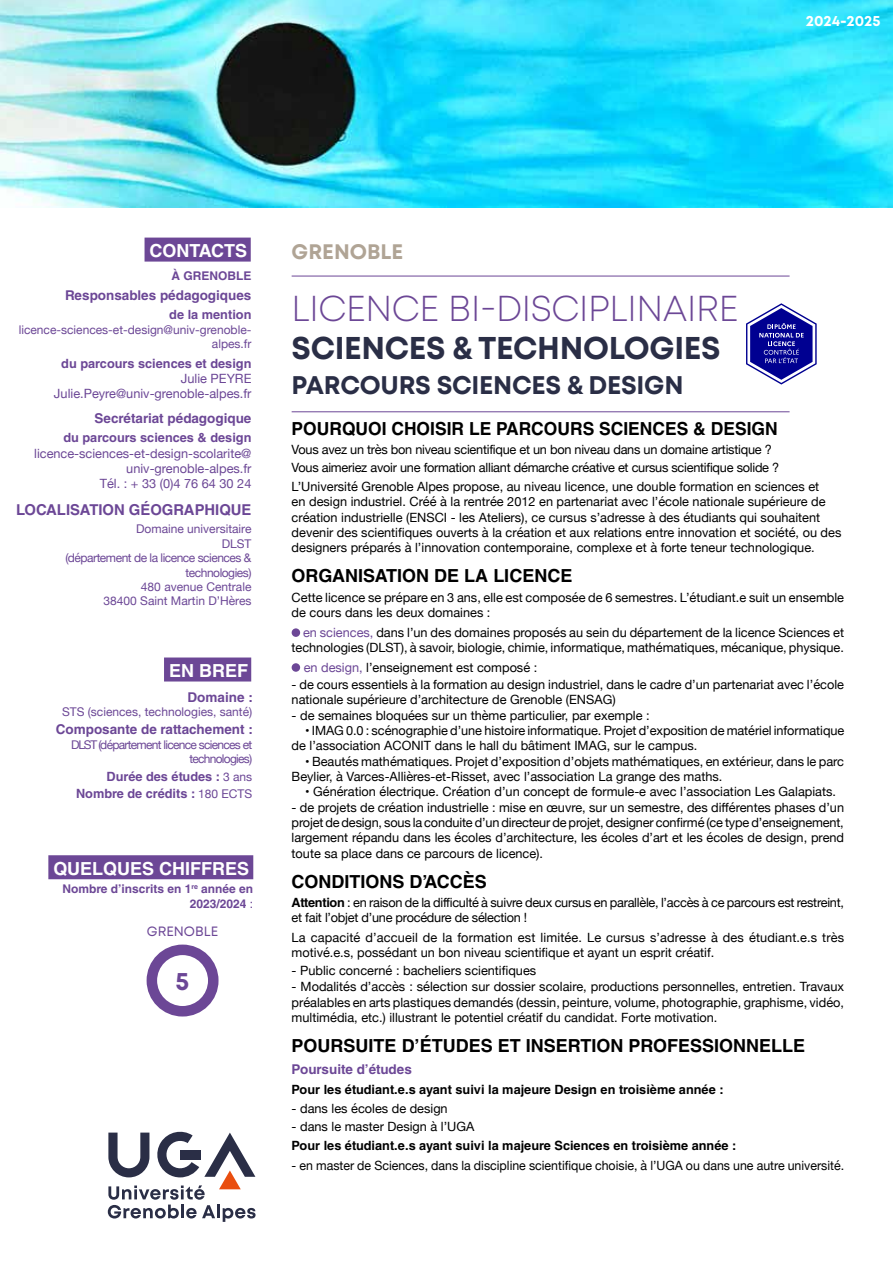
<style>
.page{position:relative;width:893px;height:1263px;background:#fff}
.page>*{position:absolute;margin:0;border:0;box-sizing:border-box;transform-origin:0 0}
.t1{font:300 36px "Mont";letter-spacing:-.01em;color:#6c4796}
.t2{font:700 31.5px "Mont";letter-spacing:-.01em;color:#2a2e46}
.t3{font:700 25.5px "Mont";letter-spacing:-.01em;color:#2a2e46}
.t4{font:700 25.5px "Mont";color:#6c4796}
.t5{font:700 21px "Mont";color:#b0a495}
.t6{font:700 18px "Helvetica LT Std";color:#000}
.t7{font:700 18px "Helvetica LT Std";color:#fff}
.t8{font:700 15px "Helvetica LT Std";color:#6c4796}
.t9{font:700 15px "Mont";color:#fff}
.t10{font:700 13.5px "Helvetica LT Std";color:#6c4796}
.t11{font:13.5px "Mont";color:#6c4796}
.t12{font:12.75px/15.3px "Helvetica Neue";color:#000}
.t13{font:12.75px/17.4px "Helvetica Neue";letter-spacing:-.02em;color:#000}
.t14{font:700 12.75px "Helvetica LT Std";color:#000}
.t15{font:12.75px/15.3px "Helvetica Neue";color:#6c4796;text-align:right}
.t16{font:700 12.75px/17.4px "Helvetica LT Std";color:#6c4796;text-align:right}
.t17{font:12px/14.4px "Helvetica Neue";color:#6c4796;text-align:right}
.t18{font:700 12px/14.4px "Helvetica LT Std";color:#6c4796;text-align:right}
.t19{font:12px/14.4px "Helvetica Neue";letter-spacing:-.06em;color:#6c4796;text-align:right}
.s1{font-family:"Helvetica Neue";font-weight:400;font-size:12px}
.s2{font-family:"Helvetica Neue";font-weight:400}
.s3{color:#6c4796}
.s4{font-family:"Helvetica LT Std";font-weight:700}
</style>
<div class="page">
<svg style="left:108px;top:1131px;width:148px;height:91px"></svg>
<hr style="left:292px;top:276px;width:498px;height:1px;background:#6c4796">
<hr style="left:292px;top:411px;width:498px;height:1px;background:#6c4796">
<div style="left:145px;top:238px;width:106px;height:24px;background:#6c4796"></div>
<div style="left:164px;top:657px;width:87px;height:24px;background:#6c4796"></div>
<div style="left:48px;top:855px;width:205px;height:24px;background:#6c4796"></div>
<div style="left:292px;top:628px;width:8px;height:9px;background:#6c4796;border-radius:50%"></div>
<div style="left:292px;top:663px;width:8px;height:9px;background:#6c4796;border-radius:50%"></div>
<div style="left:147px;top:944px;width:72px;height:72px;border:10px solid #6c4796;border-radius:50%"></div>
<img style="left:0;top:0;width:893px;height:207px">
<svg style="left:746px;top:303px;width:71px;height:81px"></svg>
<p class="t9" style="left:806px;top:11px;width:76px">2024-2025</p>
<h3 class="t7" style="left:150px;top:240px;width:99px">CONTACTS</h3>
<p class="t18" style="left:171px;top:268px;width:82px">À GRENOBLE</p>
<p class="t10" style="left:65px;top:287px;width:188px">Responsables pédagogiques</p>
<p class="t16" style="left:169px;top:306px;width:84px">de la mention</p>
<p class="t17" style="left:19px;top:323px;width:234px">licence-sciences-et-design@univ-grenoble&shy;alpes.fr</p>
<p class="t16" style="left:61px;top:354px;width:192px">du parcours sciences et design</p>
<p class="t15" style="left:54px;top:371px;width:199px">Julie PEYRE<br>Julie.Peyre@univ-grenoble-alpes.fr</p>
<p class="t10" style="left:95px;top:410px;width:158px">Secrétariat pédagogique</p>
<p class="t16" style="left:63px;top:429px;width:190px">du parcours sciences &amp; design</p>
<p class="t15" style="left:34px;top:446px;width:219px">licence-sciences-et-design-scolarite@ univ-grenoble-alpes.fr<br>Tél. : + 33 (0)4 76 64 30 24</p>
<p class="t8" style="left:16px;top:500px;width:237px">LOCALISATION GÉOGRAPHIQUE</p>
<p class="t17" style="left:65px;top:523px;width:188px">Domaine universitaire<br>DLST<br>(département de la licence sciences &amp; technologies)<br>480 avenue Centrale<br>38400 Saint Martin D’Hères</p>
<h3 class="t7" style="left:169px;top:660px;width:81px">EN BREF</h3>
<p class="t10" style="left:188px;top:689px;width:67px">Domaine :</p>
<p class="t17" style="left:62px;top:705px;width:192px">STS (sciences, technologies, santé)</p>
<p class="t10" style="left:56px;top:721px;width:199px">Composante de rattachement :</p>
<p class="t19" style="left:71px;top:738px;width:183px">DLST (département licence sciences et technologies)</p>
<p class="t16" style="left:76px;top:767px;width:178px">Durée des études : <span class="s1">3 ans<br></span>Nombre de crédits : <span class="s1">180 ECTS</span></p>
<h3 class="t7" style="left:53px;top:857px;width:197px">QUELQUES CHIFFRES</h3>
<p class="t18" style="left:62px;top:882px;width:192px">Nombre d’inscrits en 1<sup>re</sup> année en<br>2023/2024 <span class="s2">:</span></p>
<p class="t11" style="left:147px;top:923px;width:73px">GRENOBLE</p>
<h3 class="t4" style="left:176px;top:964px;width:15px">5</h3>
<h3 class="t5" style="left:292px;top:238px;width:113px">GRENOBLE</h3>
<h1 class="t1" style="left:292px;top:286px;width:448px">LICENCE BI-DISCIPLINAIRE</h1>
<h2 class="t2" style="left:292px;top:328px;width:431px">SCIENCES &amp; TECHNOLOGIES</h2>
<h3 class="t3" style="left:292px;top:369px;width:393px">PARCOURS SCIENCES &amp; DESIGN</h3>
<h3 class="t6" style="left:292px;top:417px;width:488px">POURQUOI CHOISIR LE PARCOURS SCIENCES &amp; DESIGN</h3>
<p class="t13" style="left:292px;top:442px;width:489px">Vous avez un très bon niveau scientifique et un bon niveau dans un domaine artistique ?<br>Vous aimeriez avoir une formation alliant démarche créative et cursus scientifique solide ?</p>
<p class="t12" style="left:292px;top:480px;width:551px">L’Université Grenoble Alpes propose, au niveau licence, une double formation en sciences et<br>en design industriel. Créé à la rentrée 2012 en partenariat avec l’école nationale supérieure de création industrielle (ENSCI - les Ateliers), ce cursus s’adresse à des étudiants qui souhaitent devenir des scientifiques ouverts à la création et aux relations entre innovation et société, ou des designers préparés à l’innovation contemporaine, complexe et à forte teneur technologique.</p>
<h3 class="t6" style="left:292px;top:565px;width:282px">ORGANISATION DE LA LICENCE</h3>
<p class="t12" style="left:292px;top:591px;width:554px">Cette licence se prépare en 3 ans, elle est composée de 6 semestres. L’étudiant.e suit un ensemble de cours dans les deux domaines :</p>
<p class="t12" style="left:292px;top:625px;width:554px;text-align:right"><span class="s3">en sciences,</span> dans l’un des domaines proposés au sein du département de la licence Sciences et technologies (DLST), à savoir, biologie, chimie, informatique, mathématiques, mécanique, physique.</p>
<p class="t12" style="left:304px;top:660px;width:235px"><span class="s3">en design,</span> l’enseignement est composé :</p>
<p class="t12" style="left:292px;top:678px;width:554px">- de cours essentiels à la formation au design industriel, dans le cadre d’un partenariat avec l’école nationale supérieure d’architecture de Grenoble (ENSAG)</p>
<p class="t12" style="left:292px;top:708px;width:360px">- de semaines bloquées sur un thème particulier, par exemple :</p>
<p class="t12" style="left:292px;top:724px;width:554px;text-indent:14px">• IMAG 0.0 : scénographie d’une histoire informatique. Projet d’exposition de matériel informatique de l’association ACONIT dans le hall du bâtiment IMAG, sur le campus.</p>
<p class="t12" style="left:292px;top:754px;width:554px;text-indent:14px">• Beautés mathématiques. Projet d’exposition d’objets mathématiques, en extérieur, dans le parc<br>Beylier, à Varces-Allières-et-Risset, avec l’association La grange des maths.</p>
<p class="t12" style="left:305px;top:785px;width:532px">• Génération électrique. Création d’un concept de formule-e avec l’association Les Galapiats.</p>
<p class="t12" style="left:292px;top:800px;width:554px;text-align:justify">- de projets de création industrielle : mise en œuvre, sur un semestre, des différentes phases d’un projet de design, sous la conduite d’un directeur de projet, designer confirmé (ce type d’enseignement, largement répandu dans les écoles d’architecture, les écoles d’art et les écoles de design, prend toute sa place dans ce parcours de licence).</p>
<h3 class="t6" style="left:292px;top:870px;width:197px">CONDITIONS D’ACCÈS</h3>
<p class="t13" style="left:292px;top:896px;width:554px;line-height:15.3px"><span class="s4">Attention</span> : en raison de la difficulté à suivre deux cursus en parallèle, l’accès à ce parcours est restreint, et fait l’objet d’une procédure de sélection !</p>
<p class="t12" style="left:292px;top:930px;width:554px">La capacité d’accueil de la formation est limitée. Le cursus s’adresse à des étudiant.e.s très motivé.e.s, possédant un bon niveau scientifique et ayant un esprit créatif.</p>
<p class="t12" style="left:292px;top:963px;width:246px">- Public concerné : bacheliers scientifiques</p>
<p class="t12" style="left:292px;top:980px;width:554px;text-align:justify">- Modalités d’accès : sélection sur dossier scolaire, productions personnelles, entretien. Travaux préalables en arts plastiques demandés (dessin, peinture, volume, photographie, graphisme, vidéo, multimédia, etc.) illustrant le potentiel créatif du candidat. Forte motivation.</p>
<h3 class="t6" style="left:292px;top:1035px;width:515px">POURSUITE D’ÉTUDES ET INSERTION PROFESSIONNELLE</h3>
<p class="t10" style="left:292px;top:1061px;width:122px">Poursuite d’études</p>
<p class="t14" style="left:292px;top:1081px;width:433px">Pour les étudiant.e.s ayant suivi la majeure Design en troisième année :</p>
<p class="t12" style="left:292px;top:1102px;width:158px">- dans les écoles de design</p>
<p class="t12" style="left:292px;top:1119px;width:184px">- dans le master Design à l’UGA</p>
<p class="t14" style="left:292px;top:1138px;width:446px">Pour les étudiant.e.s ayant suivi la majeure Sciences en troisième année :</p>
<p class="t12" style="left:292px;top:1158px;width:554px">- en master de Sciences, dans la discipline scientifique choisie, à l’UGA ou dans une autre université.</p>
</div>
